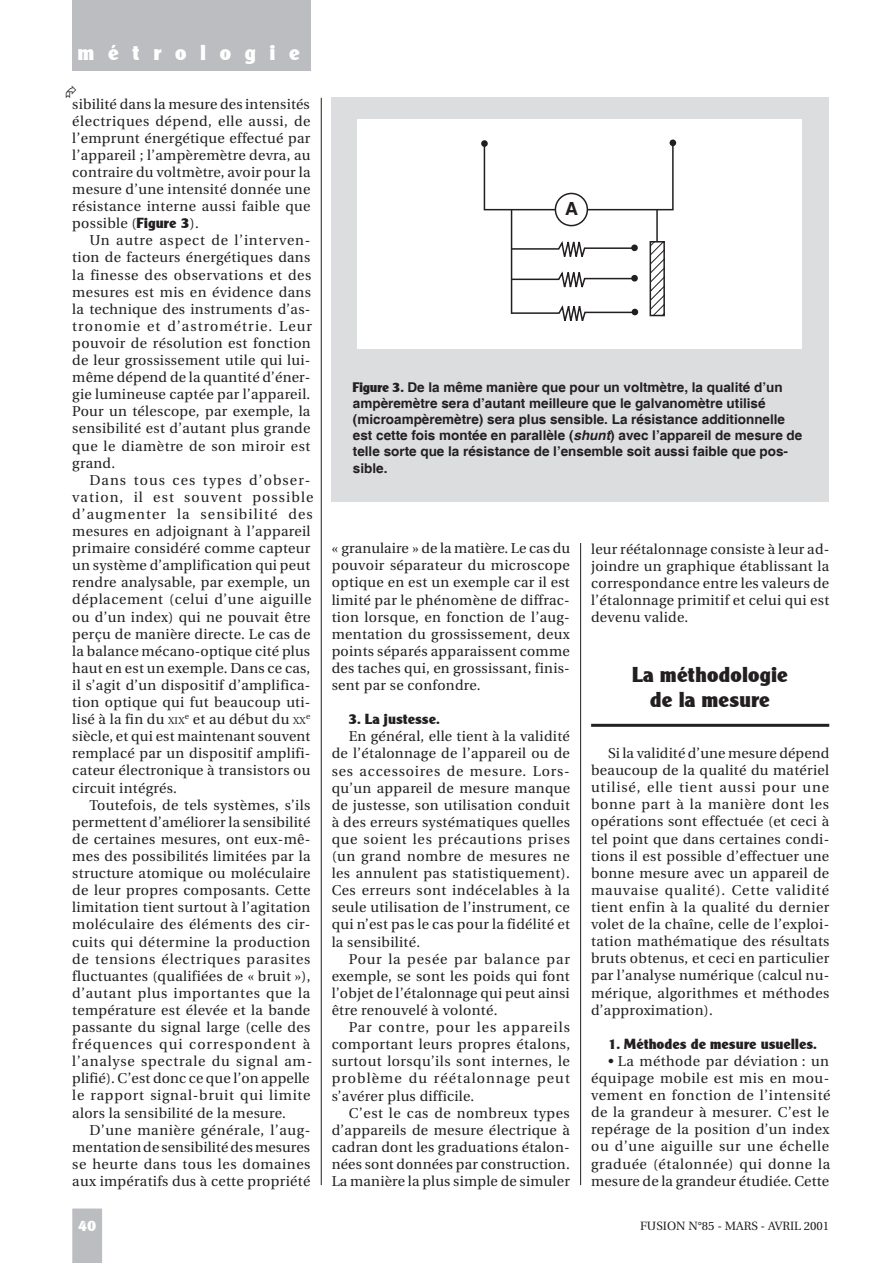
<style>
.page{position:relative;width:893px;height:1263px;background:#fff}
.page>*{position:absolute;margin:0;border:0;box-sizing:border-box;transform-origin:0 0}
.t1{font:21px/25.2px "Clear Black DB Normal";letter-spacing:.02em;color:#231f20;text-align:center}
.t2{font:21px "Clear Black DB Normal";letter-spacing:.665em;color:#fff}
.t3{font:700 18.15px "Helvetica";color:#231f20}
.t4{font:15px "Clear Black DB Normal";color:#fff}
.t5{font:14.25px/17.1px "Utopia";letter-spacing:.02em;color:#231f20;text-align:justify}
.t6{font:14.25px "Clear Black DB Normal";letter-spacing:.02em;color:#231f20}
.t7{font:700 13.5px/16.2px "Helvetica";color:#231f20}
.t8{font:12px "Utopia";color:#231f20}
.t9{font:8.25px "Utopia";color:#231f20}
.s1{font-family:"Clear Black DB Normal"}
.s2{font-size:9.9px}
.s3{font-family:"Clear Black DB Normal";font-weight:400}
.s4{font-style:italic}
</style>
<div class="page">
<div style="left:72px;top:0;width:238px;height:71px;background:#bcbdc0"></div>
<hr style="left:321px;top:98px;width:1px;height:1087px;background:#231f20">
<hr style="left:580px;top:98px;width:1px;height:1087px;background:#231f20">
<div style="left:72px;top:1208px;width:30px;height:55px;background:#bcbdc0"></div>
<div style="left:563px;top:76px;width:28px;height:467px;background:#fff"></div>
<div style="left:332px;top:98px;width:497px;height:404px;background:#dcdddf"></div>
<div style="left:357px;top:119px;width:445px;height:230px;background:#fff"></div>
<hr style="left:591px;top:724px;width:238px;height:3px;background:#231f20">
<div style="left:484px;top:142px;width:190px;height:68px;border:2px solid #231f20"></div>
<div style="left:481px;top:140px;width:7px;height:7px;background:#231f20;border-radius:50%"></div>
<svg style="left:510px;top:192px;width:128px;height:129px"></svg>
<div style="left:631px;top:275px;width:7px;height:7px;background:#231f20;border-radius:50%"></div>
<svg style="left:670px;top:140px;width:6px;height:6px"></svg>
<hr style="left:656px;top:210px;width:2px;height:32px;background:#231f20">
<svg style="left:653px;top:244px;width:9px;height:69px"></svg>
<div style="left:650px;top:241px;width:15px;height:75px;border:2px solid #231f20"></div>
<h1 class="t2" style="left:78px;top:40px;width:223px">métrologie</h1>
<p class="t5" style="left:72px;top:95px;width:240px">sibilité dans la mesure des intensités électriques dépend, elle aussi, de l’emprunt énergétique effectué par l’appareil ; l’ampèremètre devra, au contraire du voltmètre, avoir pour la mesure d’une intensité donnée une résistance interne aussi faible que possible (<span class="s1">Figure 3</span>).</p>
<p class="t5" style="left:72px;top:232px;width:241px;text-align:left;text-indent:17px">Un autre aspect de l’interven&shy;tion de facteurs énergétiques dans la finesse des observations et des mesures est mis en évidence dans la technique des instruments d’as&shy;tronomie et d’astrométrie. Leur pouvoir de résolution est fonction de leur grossissement utile qui lui&shy;même dépend de la quantité d’éner&shy;gie lumineuse captée par l’appareil.<br>Pour un télescope, par exemple, la sensibilité est d’autant plus grande que le diamètre de son miroir est grand.</p>
<p class="t5" style="left:72px;top:472px;width:243px;text-align:left;text-indent:17px">Dans tous ces types d’obser&shy;vation, il est souvent possible d’augmenter la sensibilité des mesures en adjoignant à l’appareil primaire considéré comme capteur un système d’amplification qui peut rendre analysable, par exemple, un déplacement (celui d’une aiguille ou d’un index) qui ne pouvait être perçu de manière directe. Le cas de la balance mécano-optique cité plus haut en est un exemple. Dans ce cas, il s’agit d’un dispositif d’amplifica&shy;tion optique qui fut beaucoup uti&shy;lisé à la fin du <span class="s2">XIX</span><sup>e</sup> et au début du <span class="s2">XX</span></p>
<p class="t9" style="left:306px;top:712px;width:6px">e</p>
<p class="t5" style="left:72px;top:728px;width:240px">siècle, et qui est maintenant souvent remplacé par un dispositif amplifi&shy;cateur électronique à transistors ou circuit intégrés.</p>
<p class="t5" style="left:72px;top:796px;width:241px;text-align:left;text-indent:17px">Toutefois, de tels systèmes, s’ils permettent d’améliorer la sensibilité de certaines mesures, ont eux-mê&shy;mes des possibilités limitées par la structure atomique ou moléculaire de leur propres composants. Cette limitation tient surtout à l’agitation moléculaire des éléments des cir&shy;cuits qui détermine la production de tensions électriques parasites fluctuantes (qualifiées de « bruit »), d’autant plus importantes que la température est élevée et la bande passante du signal large (celle des fréquences qui correspondent à l’analyse spectrale du signal am&shy;plifié). C’est donc ce que l’on appelle le rapport signal-bruit qui limite alors la sensibilité de la mesure.</p>
<p class="t5" style="left:72px;top:1121px;width:240px;text-indent:17px">D’une manière générale, l’aug&shy;mentation de sensibilité des mesures se heurte dans tous les domaines aux impératifs dus à cette propriété</p>
<p class="t3" style="left:565px;top:198px;width:15px">A</p>
<p class="t7" style="left:353px;top:379px;width:451px"><span class="s3">Figure 3.</span> De la même manière que pour un voltmètre, la qualité d’un ampèremètre sera d’autant meilleure que le galvanomètre utilisé (microampèremètre) sera plus sensible. La résistance additionnelle est cette fois montée en parallèle (<span class="s4">shunt</span>) avec l’appareil de mesure de telle sorte que la résistance de l’ensemble soit aussi faible que pos&shy;sible.</p>
<p class="t5" style="left:332px;top:540px;width:240px">« granulaire » de la matière. Le cas du pouvoir séparateur du microscope optique en est un exemple car il est limité par le phénomène de diffrac&shy;tion lorsque, en fonction de l’aug&shy;mentation du grossissement, deux points séparés apparaissent comme des taches qui, en grossissant, finis&shy;sent par se confondre.</p>
<p class="t6" style="left:349px;top:711px;width:92px">3. La justesse.</p>
<p class="t5" style="left:332px;top:728px;width:240px;text-indent:17px">En général, elle tient à la validité de l’étalonnage de l’appareil ou de ses accessoires de mesure. Lors&shy;qu’un appareil de mesure manque de justesse, son utilisation conduit à des erreurs systématiques quelles que soient les précautions prises (un grand nombre de mesures ne les annulent pas statistiquement).<br>Ces erreurs sont indécelables à la seule utilisation de l’instrument, ce qui n’est pas le cas pour la fidélité et la sensibilité.</p>
<p class="t5" style="left:332px;top:950px;width:240px;text-indent:17px">Pour la pesée par balance par exemple, se sont les poids qui font l’objet de l’étalonnage qui peut ainsi être renouvelé à volonté.</p>
<p class="t5" style="left:332px;top:1019px;width:240px;text-indent:17px">Par contre, pour les appareils comportant leurs propres étalons, surtout lorsqu’ils sont internes, le problème du réétalonnage peut s’avérer plus difficile.</p>
<p class="t5" style="left:332px;top:1104px;width:240px;text-indent:17px">C’est le cas de nombreux types d’appareils de mesure électrique à cadran dont les graduations étalon&shy;nées sont données par construction.<br>La manière la plus simple de simuler</p>
<p class="t5" style="left:591px;top:541px;width:240px">leur réétalonnage consiste à leur ad&shy;joindre un graphique établissant la correspondance entre les valeurs de l’étalonnage primitif et celui qui est devenu valide.</p>
<h1 class="t1" style="left:632px;top:662px;width:157px">La méthodologie de la mesure</h1>
<p class="t5" style="left:591px;top:745px;width:240px;text-indent:17px">Si la validité d’une mesure dépend beaucoup de la qualité du matériel utilisé, elle tient aussi pour une bonne part à la manière dont les opérations sont effectuée (et ceci à tel point que dans certaines condi&shy;tions il est possible d’effectuer une bonne mesure avec un appareil de mauvaise qualité). Cette validité tient enfin à la qualité du dernier volet de la chaîne, celle de l’exploi&shy;tation mathématique des résultats bruts obtenus, et ceci en particulier par l’analyse numérique (calcul nu&shy;mérique, algorithmes et méthodes d’approximation).</p>
<p class="t6" style="left:608px;top:1035px;width:210px">1. Méthodes de mesure usuelles.</p>
<p class="t5" style="left:591px;top:1053px;width:241px;text-indent:17px">• La méthode par déviation : un équipage mobile est mis en mou&shy;vement en fonction de l’intensité de la grandeur à mesurer. C’est le repérage de la position d’un index ou d’une aiguille sur une échelle graduée (étalonnée) qui donne la mesure de la grandeur étudiée. Cette</p>
<p class="t4" style="left:78px;top:1217px;width:19px">40</p>
<p class="t8" style="left:640px;top:1219px;width:191px">FUSION N°85 - MARS - AVRIL 2001</p>
</div>
